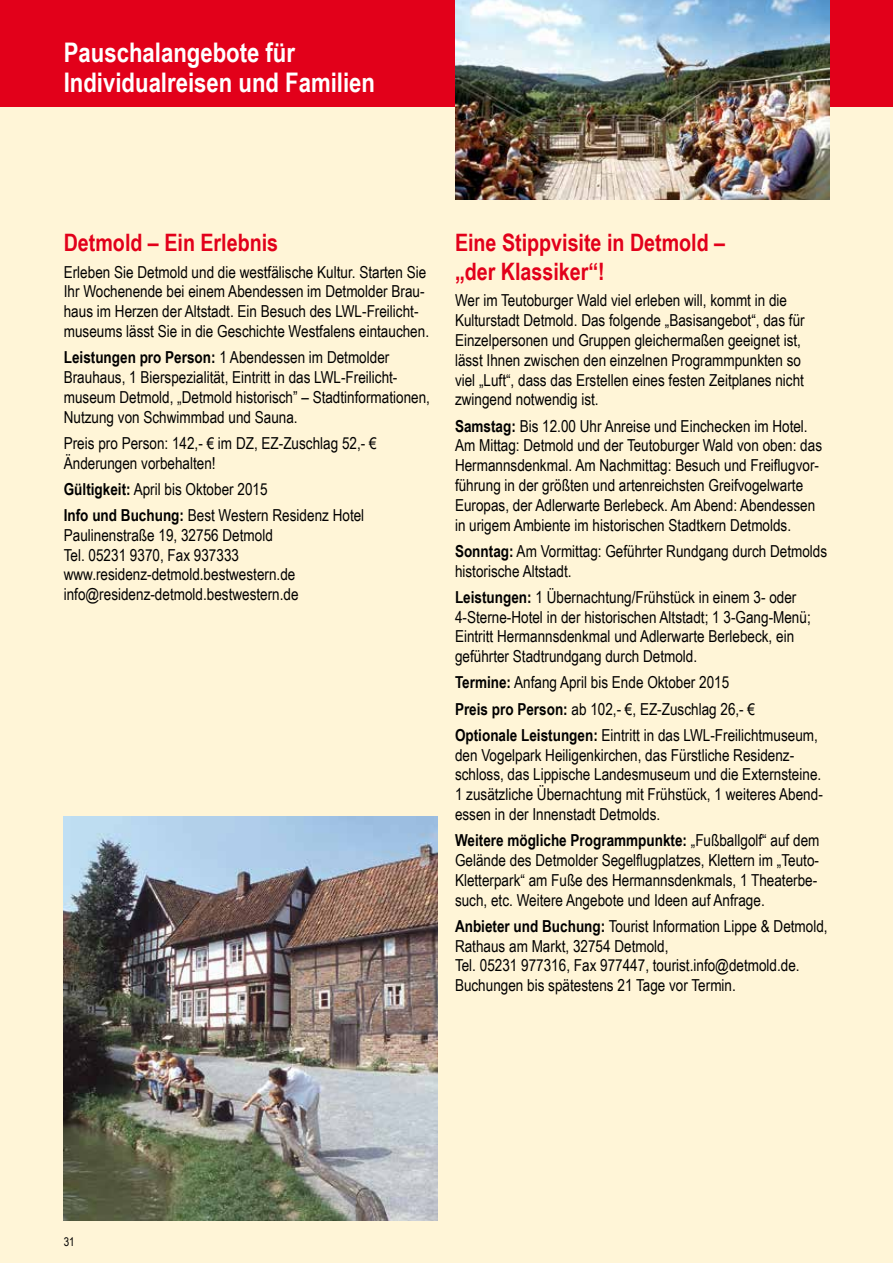
<style>
.page{position:relative;width:893px;height:1263px;background:#fff5d7}
.page>*{position:absolute;margin:0;border:0;box-sizing:border-box;transform-origin:0 0}
.t1{font:700 27px/30px "Arial Narrow";color:#fff}
.t2{font:700 24px/28.8px "Arial Narrow";color:#e2001a}
.t3{font:16.5px/19.8px "Arial Narrow";color:#000}
.t4{font:12px "Arial Narrow";color:#000}
.s1{font-weight:700}
</style>
<div class="page">
<div style="left:0;top:0;width:893px;height:106px;background:#e2001a"></div>
<img style="left:64px;top:816px;width:374px;height:404px">
<img style="left:455px;top:0;width:374px;height:200px">
<h1 class="t1" style="left:64px;top:36px;width:313px">Pauschalangebote für<br>Individualreisen und Familien</h1>
<h2 class="t2" style="left:64px;top:227px;width:216px">Detmold – Ein Erlebnis</h2>
<p class="t3" style="left:64px;top:261px;width:367px">Erleben Sie Detmold und die westfälische Kultur. Starten Sie Ihr Wochenende bei einem Abendessen im Detmolder Brau&shy;haus im Herzen der Altstadt. Ein Besuch des LWL-Freilicht&shy;museums lässt Sie in die Geschichte Westfalens eintauchen.</p>
<p class="t3" style="left:64px;top:347px;width:368px"><span class="s1">Leistungen pro Person:</span> 1 Abendessen im Detmolder Brauhaus, 1 Bierspezialität, Eintritt in das LWL-Freilicht&shy;museum Detmold, „Detmold historisch” – Stadtinformationen, Nutzung von Schwimmbad und Sauna.</p>
<p class="t3" style="left:64px;top:432px;width:314px">Preis pro Person: 142,- € im DZ, EZ-Zuschlag 52,- €<br>Änderungen vorbehalten!</p>
<p class="t3" style="left:64px;top:475px;width:302px;line-height:26.2px"><span class="s1">Gültigkeit:</span> April bis Oktober 2015<br><span class="s1">Info und Buchung:</span> Best Western Residenz Hotel</p>
<p class="t3" style="left:64px;top:524px;width:236px">Paulinenstraße 19, 32756 Detmold<br>Tel. 05231 9370, Fax 937333 www.residenz-detmold.bestwestern.de info@residenz-detmold.bestwestern.de</p>
<h2 class="t2" style="left:455px;top:227px;width:272px">Eine Stippvisite in Detmold – „der Klassiker“!</h2>
<p class="t3" style="left:455px;top:290px;width:351px">Wer im Teutoburger Wald viel erleben will, kommt in die Kulturstadt Detmold. Das folgende „Basisangebot“, das für Einzelpersonen und Gruppen gleichermaßen geeignet ist, lässt Ihnen zwischen den einzelnen Programmpunkten so viel „Luft“, dass das Erstellen eines festen Zeitplanes nicht zwingend notwendig ist.</p>
<p class="t3" style="left:455px;top:415px;width:369px"><span class="s1">Samstag:</span> Bis 12.00 Uhr Anreise und Einchecken im Hotel.<br>Am Mittag: Detmold und der Teutoburger Wald von oben: das Hermannsdenkmal. Am Nachmittag: Besuch und Freiflugvor&shy;führung in der größten und artenreichsten Greifvogelwarte Europas, der Adlerwarte Berlebeck. Am Abend: Abendessen in urigem Ambiente im historischen Stadtkern Detmolds.</p>
<p class="t3" style="left:455px;top:540px;width:374px"><span class="s1">Sonntag:</span> Am Vormittag: Geführter Rundgang durch Detmolds historische Altstadt.</p>
<p class="t3" style="left:455px;top:586px;width:357px"><span class="s1">Leistungen:</span> 1 Übernachtung/Frühstück in einem 3- oder 4-Sterne-Hotel in der historischen Altstadt; 1 3-Gang-Menü; Eintritt Hermannsdenkmal und Adlerwarte Berlebeck, ein geführter Stadtrundgang durch Detmold.</p>
<p class="t3" style="left:455px;top:669px;width:364px;line-height:26.2px"><span class="s1">Termine:</span> Anfang April bis Ende Oktober 2015<br><span class="s1">Preis pro Person:</span> ab 102,- €, EZ-Zuschlag 26,- €<br><span class="s1">Optionale Leistungen:</span> Eintritt in das LWL-Freilichtmuseum,</p>
<p class="t3" style="left:455px;top:744px;width:369px">den Vogelpark Heiligenkirchen, das Fürstliche Residenz&shy;schloss, das Lippische Landesmuseum und die Externsteine.<br>1 zusätzliche Übernachtung mit Frühstück, 1 weiteres Abend&shy;essen in der Innenstadt Detmolds.</p>
<p class="t3" style="left:455px;top:830px;width:366px"><span class="s1">Weitere mögliche Programmpunkte:</span> „Fußballgolf“ auf dem Gelände des Detmolder Segelflugplatzes, Klettern im „Teuto-Kletterpark“ am Fuße des Hermannsdenkmals, 1 Theaterbe&shy;such, etc. Weitere Angebote und Ideen auf Anfrage.</p>
<p class="t3" style="left:455px;top:915px;width:374px"><span class="s1">Anbieter und Buchung:</span> Tourist Information Lippe &amp; Detmold, Rathaus am Markt, 32754 Detmold,<br>Tel. 05231 977316, Fax 977447, tourist.info@detmold.de.<br>Buchungen bis spätestens 21 Tage vor Termin.</p>
<p class="t4" style="left:64px;top:1233px;width:12px">31</p>
</div>
